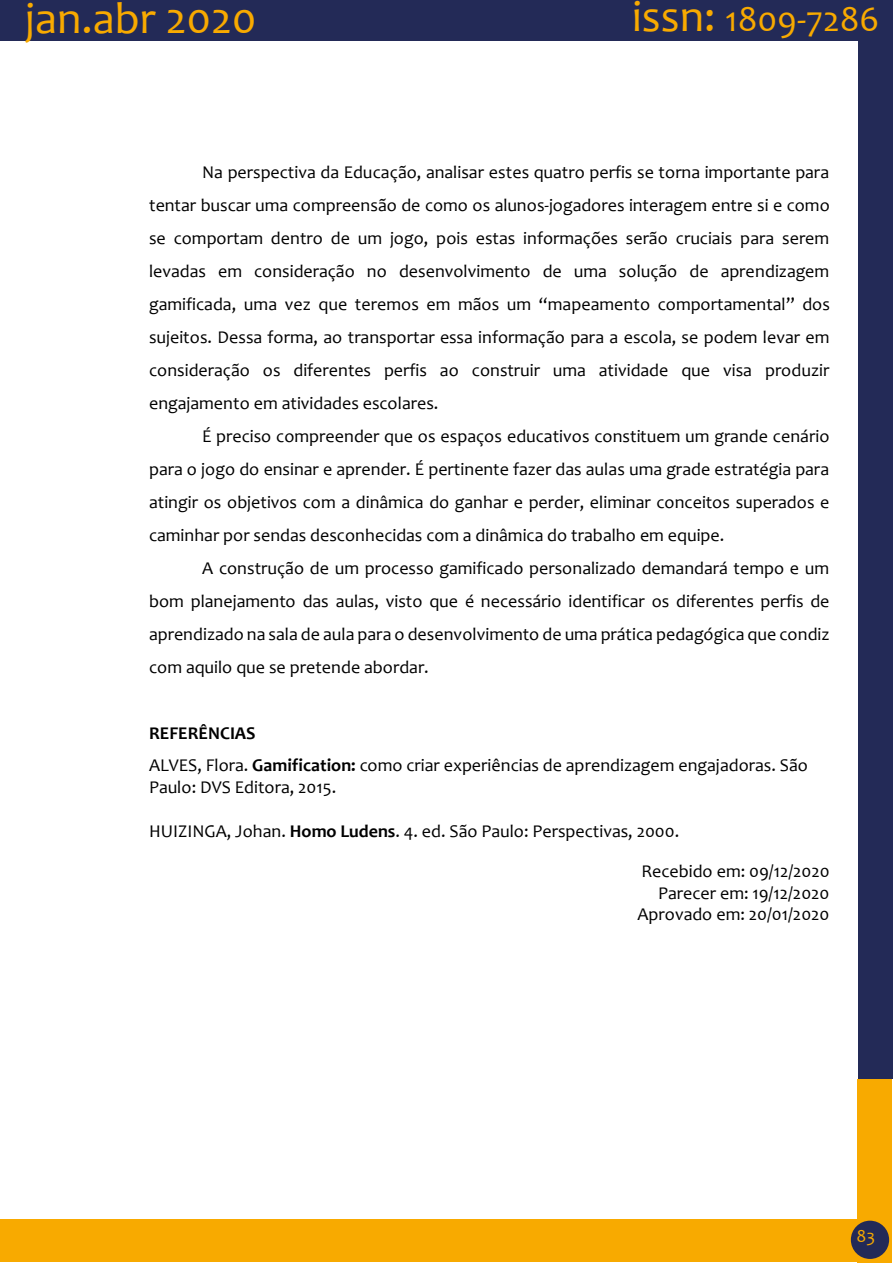
<style>
.page{position:relative;width:893px;height:1263px;background:#fff}
.page>*{position:absolute;margin:0;border:0;box-sizing:border-box;transform-origin:0 0}
.t1{font:45px "Candara";color:#f8aa00}
.t2{font:36px "Candara";color:#f8aa00}
.t3{font:18px/33px "Candara";color:#000;text-align:justify}
.t4{font:18px "Candara";color:#f8aa00}
.s1{font-size:45px}
.s2{font-weight:700}
</style>
<div class="page">
<div style="left:858px;top:0;width:34px;height:1079px;background:#232a57"></div>
<div style="left:0;top:0;width:890px;height:41px;background:#232a57"></div>
<div style="left:857px;top:1079px;width:34px;height:184px;background:#f8aa00"></div>
<div style="left:0;top:1219px;width:860px;height:43px;background:#f8aa00"></div>
<div style="left:851px;top:1221px;width:38px;height:38px;background:#232a57;border-radius:50%"></div>
<h1 class="t1" style="left:25px;top:-9px;width:233px">jan.abr 2020</h1>
<h2 class="t2" style="left:632px;top:-3px;width:249px"><span class="s1">issn:</span> 1809-7286</h2>
<p class="t3" style="left:149px;top:156px;width:682px;text-indent:53px">Na perspectiva da Educação, analisar estes quatro perfis se torna importante para tentar buscar uma compreensão de como os alunos-jogadores interagem entre si e como se comportam dentro de um jogo, pois estas informações serão cruciais para serem levadas em consideração no desenvolvimento de uma solução de aprendizagem gamificada, uma vez que teremos em mãos um “mapeamento comportamental” dos sujeitos. Dessa forma, ao transportar essa informação para a escola, se podem levar em consideração os diferentes perfis ao construir uma atividade que visa produzir engajamento em atividades escolares.</p>
<p class="t3" style="left:149px;top:419px;width:682px;text-indent:53px">É preciso compreender que os espaços educativos constituem um grande cenário para o jogo do ensinar e aprender. É pertinente fazer das aulas uma grade estratégia para atingir os objetivos com a dinâmica do ganhar e perder, eliminar conceitos superados e caminhar por sendas desconhecidas com a dinâmica do trabalho em equipe.</p>
<p class="t3" style="left:149px;top:551px;width:682px;text-indent:53px">A construção de um processo gamificado personalizado demandará tempo e um bom planejamento das aulas, visto que é necessário identificar os diferentes perfis de aprendizado na sala de aula para o desenvolvimento de uma prática pedagógica que condiz com aquilo que se pretende abordar.</p>
<p class="t3" style="left:149px;top:716px;width:660px"><span class="s2">REFERÊNCIAS<br></span>ALVES, Flora. <span class="s2">Gamification:</span> como criar experiências de aprendizagem engajadoras. São</p>
<p class="t3" style="left:149px;top:771px;width:189px">Paulo: DVS Editora, 2015.</p>
<p class="t3" style="left:641px;top:811px;width:190px;line-height:39.3px;text-indent:-492px">HUIZINGA, Johan. <span class="s2">Homo Ludens</span>. 4. ed. São Paulo: Perspectivas, 2000.<br>Recebido em: 09/12/2020</p>
<p class="t3" style="left:637px;top:881px;width:194px;line-height:21.9px;text-align:right">Parecer em: 19/12/2020<br>Aprovado em: 20/01/2020</p>
<p class="t4" style="left:856px;top:1224px;width:20px">83</p>
</div>
